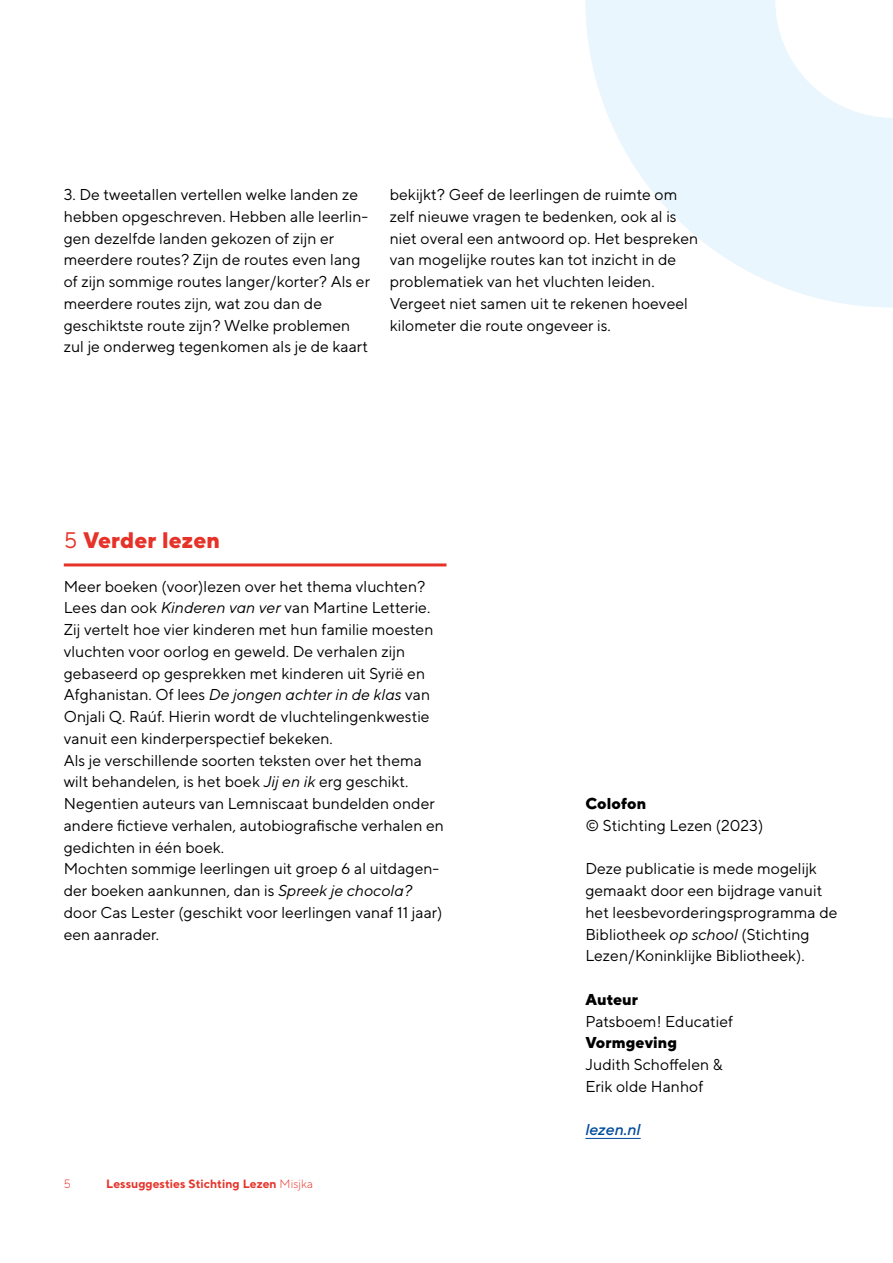
<style>
.page{position:relative;width:893px;height:1263px;background:#fff}
.page>*{position:absolute;margin:0;border:0;box-sizing:border-box;transform-origin:0 0}
.Tussenkopje{font:800 22.5px "TT Norms";color:#e63329}
.Body{font:15.75px/21.8px "TT Norms";color:#000}
.Body-2{font:800 15.75px "TT Norms";color:#000}
.URL{font:italic 500 15.75px "TT Norms";color:#004b9c}
.Bron{font:700 12px "TT Norms";color:#e63329}
.t1{font:300 12px "TT Norms";color:#e63329}
.s1{font-weight:400}
.s2{font-style:italic}
.s3{font-weight:300}
</style>
<div class="page">
<svg style="left:585px;top:0;width:308px;height:308px;fill:#e9f6fe"></svg>
<hr style="left:64px;top:563px;width:382px;height:3px;background:#e63329">
<hr style="left:585px;top:1138px;width:56px;height:1px;background:#004b9c">
<p class="Body" style="left:64px;top:183px;width:308px">3. De tweetallen vertellen welke landen ze hebben opgeschreven. Hebben alle leerlin&shy;gen dezelfde landen gekozen of zijn er meerdere routes? Zijn de routes even lang of zijn sommige routes langer/korter? Als er meerdere routes zijn, wat zou dan de geschiktste route zijn? Welke problemen zul je onderweg tegenkomen als je de kaart</p>
<p class="Body" style="left:390px;top:183px;width:310px">bekijkt? Geef de leerlingen de ruimte om zelf nieuwe vragen te bedenken, ook al is niet overal een antwoord op. Het bespreken van mogelijke routes kan tot inzicht in de problematiek van het vluchten leiden.<br>Vergeet niet samen uit te rekenen hoeveel kilometer die route ongeveer is.</p>
<p class="Tussenkopje" style="left:64px;top:526px;width:158px"><span class="s1">5</span> Verder lezen</p>
<p class="Body" style="left:64px;top:575px;width:371px">Meer boeken (voor)lezen over het thema vluchten?<br>Lees dan ook <span class="s2">Kinderen van ver</span> van Martine Letterie.<br>Zij vertelt hoe vier kinderen met hun familie moesten vluchten voor oorlog en geweld. De verhalen zijn gebaseerd op gesprekken met kinderen uit Syrië en Afghanistan. Of lees <span class="s2">De jongen achter in de klas</span> van Onjali Q. Raúf. Hierin wordt de vluchtelingenkwestie vanuit een kinderperspectief bekeken.</p>
<p class="Body" style="left:64px;top:749px;width:382px">Als je verschillende soorten teksten over het thema wilt behandelen, is het boek <span class="s2">Jij en ik</span> erg geschikt.<br>Negentien auteurs van Lemniscaat bundelden onder andere fictieve verhalen, autobiografische verhalen en gedichten in één boek.</p>
<p class="Body" style="left:64px;top:858px;width:380px">Mochten sommige leerlingen uit groep 6 al uitdagen&shy;der boeken aankunnen, dan is <span class="s2">Spreek je chocola? </span>door Cas Lester (geschikt voor leerlingen vanaf 11 jaar) een aanrader.</p>
<p class="t1" style="left:64px;top:1176px;width:9px">5</p>
<p class="Bron" style="left:106px;top:1176px;width:208px">Lessuggesties Stichting Lezen <span class="s3">Misjka</span></p>
<p class="Body-2" style="left:585px;top:793px;width:63px">Colofon</p>
<p class="Body" style="left:585px;top:814px;width:179px">© Stichting Lezen (2023)</p>
<p class="Body" style="left:585px;top:858px;width:254px">Deze publicatie is mede mogelijk gemaakt door een bijdrage vanuit het leesbevorderingsprogramma de Bibliotheek <span class="s2">op school</span> (Stichting Lezen/Koninklijke Bibliotheek).</p>
<p class="Body-2" style="left:585px;top:989px;width:54px">Auteur</p>
<p class="Body" style="left:585px;top:1010px;width:149px">Patsboem! Educatief</p>
<p class="Body-2" style="left:585px;top:1033px;width:93px">Vormgeving</p>
<p class="Body" style="left:585px;top:1053px;width:139px">Judith Schoffelen &amp;</p>
<p class="Body" style="left:585px;top:1075px;width:119px">Erik olde Hanhof</p>
<p class="URL" style="left:585px;top:1120px;width:57px">lezen.nl</p>
</div>
